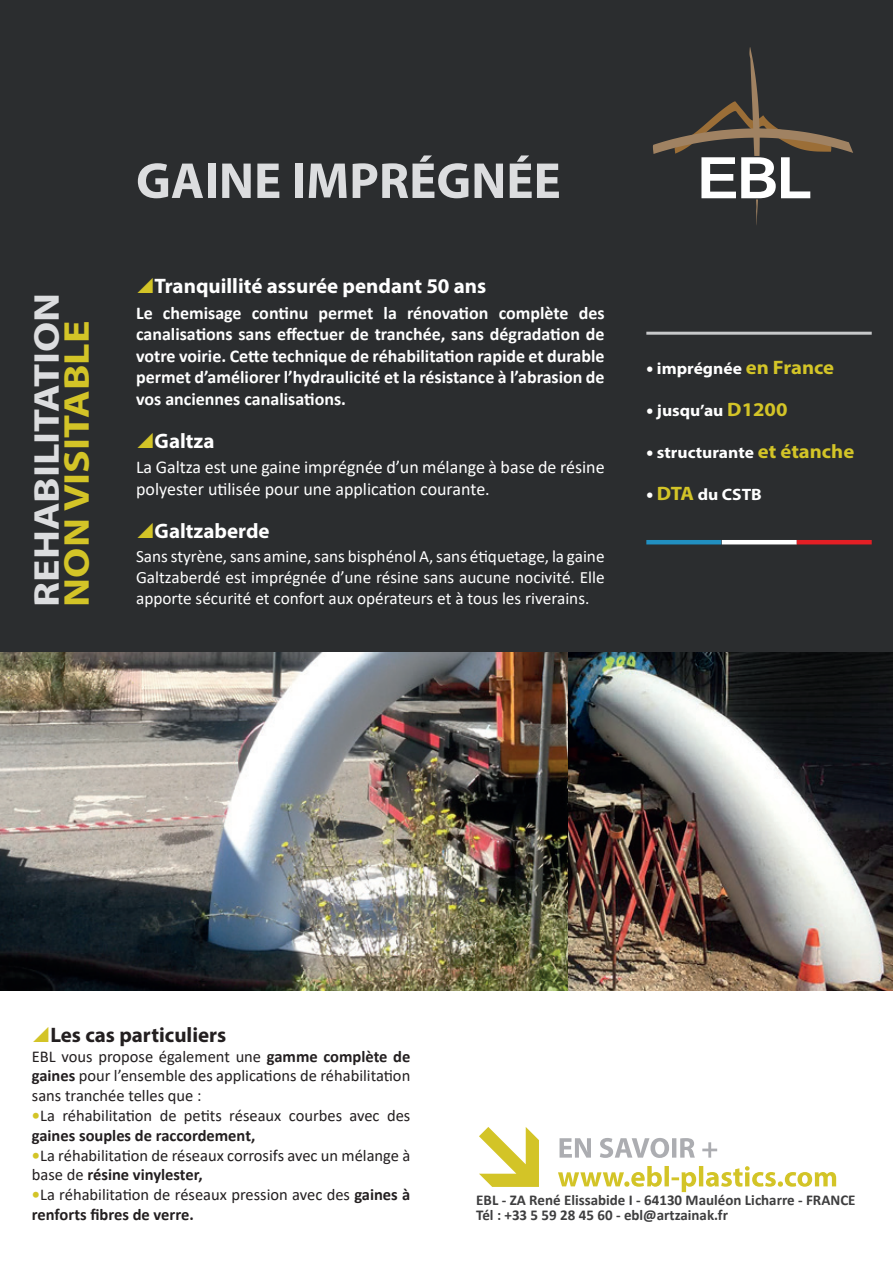
<style>
.page{position:relative;width:893px;height:1263px;background:#fff}
.page>*{position:absolute;margin:0;border:0;box-sizing:border-box;transform-origin:0 0}
.t1{font:700 51px "Myriad Pro";color:#dcdddf}
.t2{font:700 36px "Myriad Pro";color:#dcdddf;scale:1.17 1}
.t3{font:700 36px "Myriad Pro";color:#d3c427;scale:1.17 1}
.t4{font:700 21px "Myriad Pro";color:#fff}
.t5{font:700 21px "Myriad Pro";color:#231f20}
.t6{font:700 18px/21.6px "Calibri";color:#fff;text-align:justify}
.t7{font:18px/21.6px "Calibri";color:#fff}
.t8{font:17.25px/20.7px "Calibri";color:#fff;text-align:justify}
.t9{font:16.5px/19.8px "Calibri";color:#231f20}
.t10{font:700 16.5px "Myriad Pro";color:#fff;scale:1.06 1}
.t11{font:700 15px/15px "Calibri";color:#3e3e3f}
.s1{font-family:"Calibri";font-size:15px}
.s2{font-size:19.5px;color:#d3c427}
.s3{font-weight:700}
.s4{font-weight:700;color:#d3c427}
</style>
<div class="page">
<img style="left:0;top:652px;width:569px;height:338px">
<img style="left:569px;top:652px;width:324px;height:338px">
<div style="left:0;top:0;width:893px;height:652px;background:#2b2d2f"></div>
<svg style="left:653px;top:47px;width:200px;height:178px"></svg>
<hr style="left:646px;top:332px;width:226px;height:3px;background:#c7c8ca">
<hr style="left:646px;top:540px;width:75px;height:4px;background:#218fc0">
<hr style="left:722px;top:540px;width:75px;height:4px;background:#fff">
<hr style="left:797px;top:540px;width:75px;height:4px;background:#e41f25">
<svg style="left:558px;top:1166px;width:278px;height:26px"></svg>
<svg style="left:560px;top:1138px;width:157px;height:20px"></svg>
<svg style="left:479px;top:1127px;width:60px;height:60px"></svg>
<h2 class="t2" style="left:23px;top:607px;width:270px;rotate:-90deg">REHABILITATION</h2>
<h2 class="t3" style="left:53px;top:607px;width:246px;rotate:-90deg">NON VISITABLE</h2>
<h1 class="t1" style="left:136px;top:148px;width:426px">GAINE IMPRÉGNÉE</h1>
<p class="t4" style="left:155px;top:273px;width:333px">Tranquillité assurée pendant 50 ans</p>
<p class="t6" style="left:136px;top:301px;width:470px">Le chemisage continu permet la rénovation complète des canalisations sans effectuer de tranchée, sans dégradation de votre voirie. Cette technique de réhabilitation rapide et durable permet d’améliorer l’hydraulicité et la résistance à l’abrasion de vos anciennes canalisations.</p>
<p class="t4" style="left:155px;top:427px;width:61px">Galtza</p>
<p class="t7" style="left:136px;top:456px;width:470px">La Galtza est une gaine imprégnée d’un mélange à base de résine polyester utilisée pour une application courante.</p>
<p class="t4" style="left:155px;top:517px;width:117px">Galtzaberde</p>
<p class="t8" style="left:136px;top:546px;width:470px">Sans styrène, sans amine, sans bisphénol A, sans étiquetage, la gaine Galtzaberdé est imprégnée d’une résine sans aucune nocivité. Elle apporte sécurité et confort aux opérateurs et à tous les riverains.</p>
<p class="t10" style="left:646px;top:357px;width:179px"><span class="s1">•</span> imprégnée <span class="s2">en France</span></p>
<p class="t10" style="left:646px;top:399px;width:135px"><span class="s1">•</span> jusqu’au <span class="s2">D1200</span></p>
<p class="t10" style="left:646px;top:441px;width:198px"><span class="s1">•</span> structurante <span class="s2">et étanche</span></p>
<p class="t10" style="left:646px;top:483px;width:111px"><span class="s1">•</span> <span class="s2">DTA</span> du CSTB</p>
<p class="t5" style="left:50px;top:1021px;width:177px">Les cas particuliers</p>
<p class="t9" style="left:32px;top:1046px;width:380px;text-align:justify">EBL vous propose également une <span class="s3">gamme complète de gaines</span> pour l’ensemble des applications de réhabilitation sans tranchée telles que :</p>
<p class="t9" style="left:32px;top:1105px;width:380px"><span class="s4">•</span>La réhabilitation de petits réseaux courbes avec des <span class="s3">gaines souples de raccordement,</span></p>
<p class="t9" style="left:32px;top:1145px;width:380px"><span class="s4">•</span>La réhabilitation de réseaux corrosifs avec un mélange à base de <span class="s3">résine vinylester,</span></p>
<p class="t9" style="left:32px;top:1184px;width:380px"><span class="s4">•</span>La réhabilitation de réseaux pression avec des <span class="s3">gaines à renforts fibres de verre.</span></p>
<p class="t11" style="left:476px;top:1192px;width:381px">EBL - ZA René Elissabide I - 64130 Mauléon Licharre - FRANCE<br>Tél : +33 5 59 28 45 60 - ebl@artzainak.fr</p>
</div>
